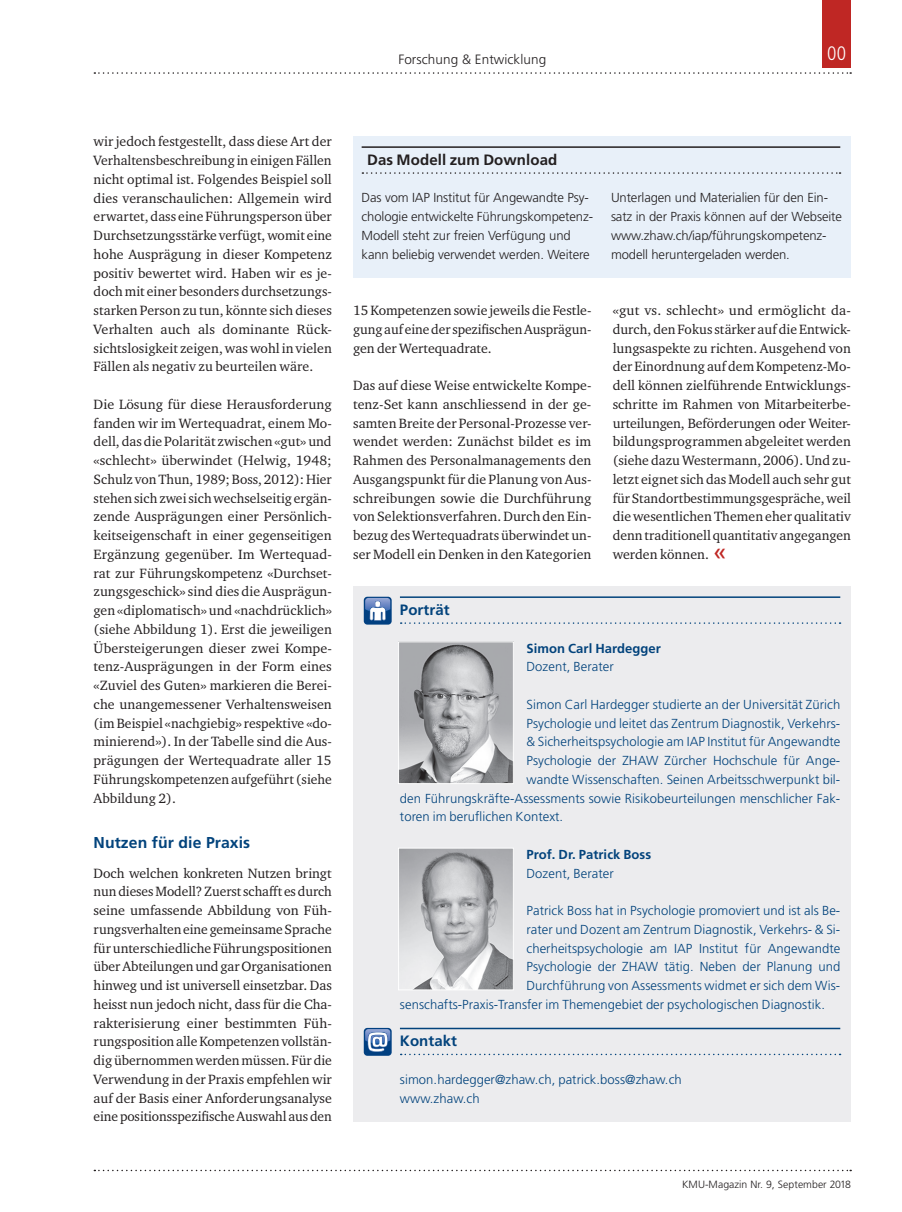
<style>
.page{position:relative;width:902px;height:1212px;background:#fff}
.page>*{position:absolute;margin:0;border:0;box-sizing:border-box;transform-origin:0 0}
.t1{font:300 condensed 19.5px "Frutiger LT Std";color:#fff}
.t2{font:700 15.75px "Frutiger LT Std";letter-spacing:.005em;color:#02437c}
.t3{font:700 15px "Frutiger LT Std";letter-spacing:.005em;color:#231f20}
.t4{font:700 15px "Frutiger LT Std";letter-spacing:.005em;color:#02437c}
.t5{font:13.8px/18.8px "Charter ITC Std";color:#231f20;text-align:justify}
.t6{font:300 13.5px "Frutiger LT Std";letter-spacing:.005em;color:#231f20}
.t7{font:300 13.05px/18.8px "Frutiger LT Std";letter-spacing:.005em;color:#02437c}
.t8{font:300 13.05px/18.8px "Frutiger LT Std";letter-spacing:-.01em;color:#231f20}
.t9{font:700 13.05px "Frutiger LT Std";letter-spacing:.005em;color:#02437c}
.t10{font:300 10.5px "Frutiger LT Std";letter-spacing:.005em;color:#231f20}
.s1{font-family:"Frutiger LT Std";font-size:24px;color:#bf2724}
</style>
<div class="page">
<svg style="left:94px;top:72px;width:757px;height:2px"></svg>
<div style="left:822px;top:0;width:28px;height:68px;background:#bf2724"></div>
<svg style="left:94px;top:1170px;width:757px;height:1px"></svg>
<div style="left:353px;top:586px;width:497px;height:535px;background:#ececee"></div>
<hr style="left:400px;top:596px;width:440px;height:2px;background:#02437c">
<svg style="left:400px;top:622px;width:440px;height:2px"></svg>
<hr style="left:400px;top:1028px;width:440px;height:1px;background:#02437c">
<svg style="left:400px;top:1054px;width:440px;height:1px"></svg>
<div style="left:364px;top:597px;width:27px;height:28px;background:#014081;border-radius:4px"></div>
<svg style="left:365px;top:598px;width:25px;height:22px"></svg>
<div style="left:364px;top:1028px;width:27px;height:28px;background:#014081;border-radius:4px"></div>
<svg style="left:365px;top:1029px;width:25px;height:23px"></svg>
<img style="left:400px;top:643px;width:111px;height:139px">
<div style="left:398px;top:641px;width:115px;height:143px;border:1px solid #fff"></div>
<img style="left:400px;top:850px;width:111px;height:138px">
<div style="left:398px;top:848px;width:115px;height:142px;border:1px solid #fff"></div>
<div style="left:353px;top:136px;width:497px;height:142px;background:#e8f0f9"></div>
<hr style="left:361px;top:146px;width:479px;height:2px;background:#231f20">
<svg style="left:362px;top:172px;width:478px;height:2px"></svg>
<p class="t6" style="left:398px;top:51px;width:149px">Forschung &amp; Entwicklung</p>
<h1 class="t1" style="left:827px;top:42px;width:21px">00</h1>
<p class="t5" style="left:94px;top:132px;width:240px">wir jedoch festgestellt, dass diese Art der Verhaltensbeschreibung in einigen Fällen nicht optimal ist. Folgendes Beispiel soll dies veranschaulichen: Allgemein wird erwartet, dass eine Führungsperson über Durchsetzungsstärke verfügt, womit eine hohe Ausprägung in dieser Kompetenz positiv bewertet wird. Haben wir es je&shy;doch mit einer besonders durchsetzungs&shy;starken Person zu tun, könnte sich dieses Verhalten auch als dominante Rück&shy;sichtslosigkeit zeigen, was wohl in vielen Fällen als negativ zu beurteilen wäre.</p>
<p class="t5" style="left:94px;top:394px;width:240px;text-align:left">Die Lösung für diese Herausforderung fanden wir im Wertequadrat, einem Mo&shy;dell, das die Polarität zwischen «gut» und «schlecht» überwindet (Helwig, 1948; Schulz von Thun, 1989; Boss, 2012): Hier stehen sich zwei sich wechselseitig ergän&shy;zende Ausprägungen einer Persönlich&shy;keitseigenschaft in einer gegenseitigen Ergänzung gegenüber. Im Wertequad---- rat zur Führungskompetenz «Durchset&shy;zungsgeschick» sind dies die Ausprägun&shy;gen «diplomatisch» und «nachdrücklich» (siehe Abbildung 1). Erst die jeweiligen Übersteigerungen dieser zwei Kompe&shy;tenz-Ausprägungen in der Form eines «Zuviel des Guten» markieren die Berei&shy;che unangemessener Verhaltensweisen (im Beispiel «nachgiebig» respektive «do&shy;minierend»). In der Tabelle sind die Aus&shy;prägungen der Wertequadrate aller 15<br>Führungskompetenzen aufgeführt (siehe Abbildung 2).</p>
<p class="t2" style="left:94px;top:833px;width:158px">Nutzen für die Praxis</p>
<p class="t5" style="left:94px;top:863px;width:240px">Doch welchen konkreten Nutzen bringt nun dieses Modell? Zuerst schafft es durch seine umfassende Abbildung von Füh&shy;rungsverhalten eine gemeinsame Sprache für unterschiedliche Führungspositionen über Abteilungen und gar Organisationen hinweg und ist universell einsetzbar. Das heisst nun jedoch nicht, dass für die Cha&shy;rakterisierung einer bestimmten Füh&shy;rungsposition alle Kompetenzen vollstän&shy;dig übernommen werden müssen. Für die Verwendung in der Praxis empfehlen wir auf der Basis einer Anforderungsanalyse eine positionsspezifische Auswahl aus den</p>
<p class="t3" style="left:367px;top:151px;width:191px">Das Modell zum Download</p>
<p class="t8" style="left:361px;top:189px;width:233px">Das vom IAP Institut für Angewandte Psy&shy;chologie entwickelte Führungskompetenz-Modell steht zur freien Verfügung und kann beliebig verwendet werden. Weitere</p>
<p class="t8" style="left:611px;top:189px;width:232px">Unterlagen und Materialien für den Ein&shy;satz in der Praxis können auf der Webseite www.zhaw.ch/iap/führungskompetenz&shy;modell heruntergeladen werden.</p>
<p class="t5" style="left:353px;top:301px;width:240px">15 Kompetenzen sowie jeweils die Festle&shy;gung auf eine der spezifischen Ausprägun&shy;gen der Wertequadrate.</p>
<p class="t5" style="left:353px;top:376px;width:240px">Das auf diese Weise entwickelte Kompe&shy;tenz-Set kann anschliessend in der ge&shy;samten Breite der Personal-Prozesse ver&shy;wendet werden: Zunächst bildet es im Rahmen des Personalmanagements den Ausgangspunkt für die Planung von Aus&shy;schreibungen sowie die Durchführung von Selektionsverfahren. Durch den Ein&shy;bezug des Wertequadrats überwindet un&shy;ser Modell ein Denken in den Kategorien</p>
<p class="t4" style="left:400px;top:601px;width:51px">Porträt</p>
<p class="t5" style="left:612px;top:301px;width:240px">«gut vs. schlecht» und ermöglicht da&shy;durch, den Fokus stärker auf die Entwick&shy;lungsaspekte zu richten. Ausgehend von der Einordnung auf dem Kompetenz-Mo&shy;dell können zielführende Entwicklungs&shy;schritte im Rahmen von Mitarbeiterbe&shy;urteilungen, Beförderungen oder Weiter&shy;bildungsprogrammen abgeleitet werden (siehe dazu Westermann, 2006). Und zu&shy;letzt eignet sich das Modell auch sehr gut für Standortbestimmungsgespräche, weil die wesentlichen Themen eher qualitativ denn traditionell quantitativ angegangen werden können. <span class="s1">«</span></p>
<p class="t9" style="left:526px;top:640px;width:136px">Simon Carl Hardegger</p>
<p class="t7" style="left:526px;top:658px;width:89px">Dozent, Berater</p>
<p class="t7" style="left:526px;top:695px;width:315px">Simon Carl Hardegger studierte an der Universität Zürich</p>
<p class="t7" style="left:526px;top:714px;width:315px">Psychologie und leitet das Zentrum Diagnostik, Verkehrs-</p>
<p class="t7" style="left:526px;top:733px;width:315px">&amp; Sicherheitspsychologie am IAP Institut für Angewandte</p>
<p class="t7" style="left:526px;top:751px;width:315px">Psychologie der ZHAW Zürcher Hochschule für Ange-</p>
<p class="t7" style="left:526px;top:770px;width:315px">wandte Wissenschaften. Seinen Arbeitsschwerpunkt bil-</p>
<p class="t7" style="left:400px;top:789px;width:442px">den Führungskräfte-Assessments sowie Risikobeurteilungen menschlicher Fak-</p>
<p class="t7" style="left:400px;top:808px;width:165px">toren im beruflichen Kontext.</p>
<p class="t9" style="left:526px;top:847px;width:126px">Prof. Dr. Patrick Boss</p>
<p class="t7" style="left:526px;top:864px;width:89px">Dozent, Berater</p>
<p class="t7" style="left:526px;top:901px;width:315px">Patrick Boss hat in Psychologie promoviert und ist als Be-</p>
<p class="t7" style="left:526px;top:920px;width:315px">rater und Dozent am Zentrum Diagnostik, Verkehrs- &amp; Si-</p>
<p class="t7" style="left:526px;top:939px;width:315px">cherheitspsychologie am IAP Institut für Angewandte</p>
<p class="t7" style="left:526px;top:958px;width:315px">Psychologie der ZHAW tätig. Neben der Planung und</p>
<p class="t7" style="left:526px;top:976px;width:315px">Durchführung von Assessments widmet er sich dem Wis-</p>
<p class="t7" style="left:400px;top:995px;width:426px">senschafts-Praxis-Transfer im Themengebiet der psychologischen Diagnostik.</p>
<p class="t4" style="left:400px;top:1032px;width:59px">Kontakt</p>
<p class="t7" style="left:400px;top:1070px;width:283px">simon.hardegger@zhaw.ch, patrick.boss@zhaw.ch www.zhaw.ch</p>
<p class="t10" style="left:682px;top:1178px;width:170px">KMU-Magazin Nr. 9, September 2018</p>
</div>
